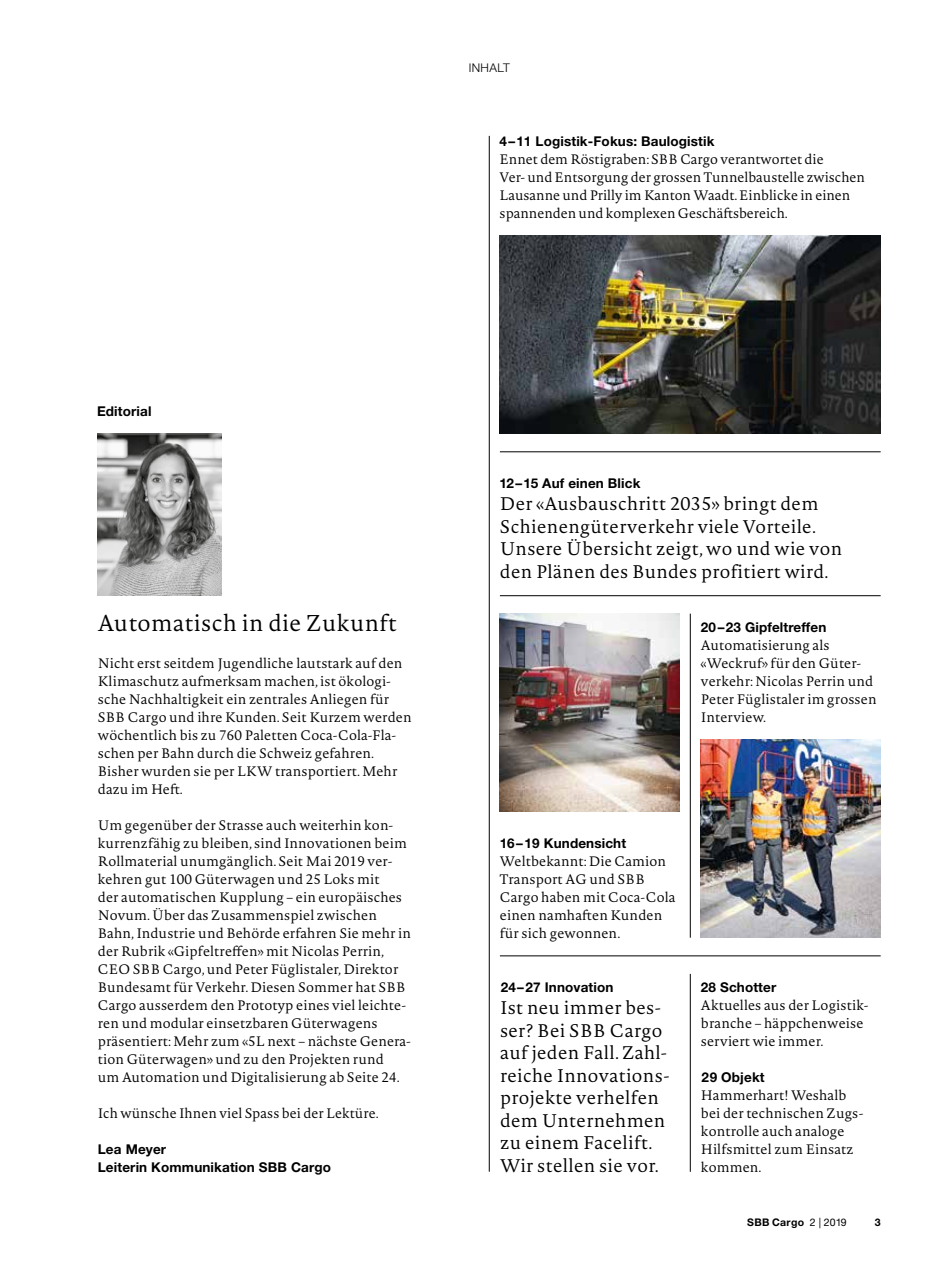
<style>
.page{position:relative;width:936px;height:1263px;background:#fff}
.page>*{position:absolute;margin:0;border:0;box-sizing:border-box;transform-origin:0 0}
.t1{font:300 22.5px "Novel Pro";letter-spacing:.02em;color:#000}
.t2{font:300 18px/22.5px "Novel Pro";letter-spacing:.02em;color:#000}
.t3{font:300 13.5px/18px "Novel Pro";letter-spacing:.01em;color:#000}
.t4{font:700 13.5px/18px "Helvetica Neue LT Std";letter-spacing:.01em;color:#000}
.t5{font:300 12px "Helvetica Neue LT Std";letter-spacing:.03em;color:#000}
.t6{font:700 10.5px "Helvetica Neue LT Std";letter-spacing:.025em;color:#000}
.s1{font-weight:400}
</style>
<div class="page">
<hr style="left:489px;top:136px;width:1px;height:1036px;background:#000">
<img style="left:500px;top:236px;width:380px;height:198px">
<img style="left:701px;top:740px;width:179px;height:198px">
<hr style="left:690px;top:614px;width:1px;height:324px;background:#000">
<hr style="left:500px;top:955px;width:380px;height:1px;background:#000">
<hr style="left:500px;top:451px;width:380px;height:1px;background:#000">
<hr style="left:500px;top:595px;width:380px;height:1px;background:#000">
<img style="left:500px;top:614px;width:179px;height:198px">
<hr style="left:690px;top:974px;width:1px;height:198px;background:#000">
<img style="left:98px;top:434px;width:123px;height:161px">
<p class="t5" style="left:469px;top:61px;width:42px">INHALT</p>
<p class="t4" style="left:499px;top:131px;width:216px">4–11 Logistik-Fokus: Baulogistik</p>
<p class="t3" style="left:499px;top:149px;width:367px">Ennet dem Röstigraben: SBB Cargo verantwortet die<br>Ver- und Entsorgung der grossen Tunnelbaustelle zwischen Lausanne und Prilly im Kanton Waadt. Einblicke in einen spannenden und komplexen Geschäftsbereich.</p>
<p class="t4" style="left:97px;top:401px;width:56px">Editorial</p>
<h1 class="t1" style="left:98px;top:606px;width:300px">Automatisch in die Zukunft</h1>
<p class="t3" style="left:98px;top:653px;width:315px">Nicht erst seitdem Jugendliche lautstark auf den Klimaschutz aufmerksam machen, ist ökologi&shy;sche Nachhaltigkeit ein zentrales Anliegen für SBB Cargo und ihre Kunden. Seit Kurzem werden wöchentlich bis zu 760 Paletten Coca-Cola-Fla&shy;schen per Bahn durch die Schweiz gefahren.<br>Bisher wurden sie per LKW transportiert. Mehr dazu im Heft.</p>
<p class="t3" style="left:98px;top:815px;width:314px">Um gegenüber der Strasse auch weiterhin kon&shy;kurrenzfähig zu bleiben, sind Innovationen beim Rollmaterial unumgänglich. Seit Mai 2019 ver&shy;kehren gut 100 Güterwagen und 25 Loks mit<br>der automatischen Kupplung – ein europäisches Novum. Über das Zusammenspiel zwischen Bahn, Industrie und Behörde erfahren Sie mehr in der Rubrik «Gipfeltreffen» mit Nicolas Perrin, CEO SBB Cargo, und Peter Füglistaler, Direktor Bundesamt für Verkehr. Diesen Sommer hat SBB Cargo ausserdem den Prototyp eines viel leichte&shy;ren und modular einsetzbaren Güterwagens präsentiert: Mehr zum «5L next – nächste Genera&shy;tion Güterwagen» und zu den Projekten rund<br>um Automation und Digitalisierung ab Seite 24.</p>
<p class="t3" style="left:98px;top:1103px;width:282px">Ich wünsche Ihnen viel Spass bei der Lektüre.</p>
<p class="t4" style="left:98px;top:1139px;width:235px">Lea Meyer<br>Leiterin Kommunikation SBB Cargo</p>
<p class="t4" style="left:499px;top:473px;width:142px">12–15 Auf einen Blick</p>
<h2 class="t2" style="left:500px;top:492px;width:344px">Der «Ausbauschritt 2035» bringt dem Schienengüterverkehr viele Vorteile.<br>Unsere Übersicht zeigt, wo und wie von den Plänen des Bundes profitiert wird.</h2>
<p class="t4" style="left:701px;top:617px;width:127px">20–23 Gipfeltreffen</p>
<p class="t3" style="left:701px;top:635px;width:177px">Automatisierung als «Weckruf» für den Güter&shy;verkehr: Nicolas Perrin und<br>Peter Füglistaler im grossen<br>Interview.</p>
<p class="t4" style="left:500px;top:833px;width:128px">16–19 Kundensicht</p>
<p class="t3" style="left:500px;top:851px;width:177px">Weltbekannt: Die Camion<br>Transport AG und SBB<br>Cargo haben mit Coca-Cola einen namhaften Kunden für sich gewonnen.</p>
<p class="t4" style="left:500px;top:977px;width:114px">24–27 Innovation</p>
<h2 class="t2" style="left:500px;top:996px;width:171px">Ist neu immer bes&shy;ser? Bei SBB Cargo auf jeden Fall. Zahl&shy;reiche Innovations&shy;projekte verhelfen dem Unternehmen zu einem Facelift.<br>Wir stellen sie vor.</h2>
<p class="t4" style="left:701px;top:977px;width:77px">28 Schotter</p>
<p class="t3" style="left:701px;top:995px;width:169px">Aktuelles aus der Logistik&shy;branche – häppchenweise serviert wie immer.</p>
<p class="t4" style="left:701px;top:1067px;width:65px">29 Objekt</p>
<p class="t3" style="left:701px;top:1085px;width:164px">Hammerhart! Weshalb bei der technischen Zugs&shy;kontrolle auch analoge<br>Hilfsmittel zum Einsatz kommen.</p>
<p class="t6" style="left:747px;top:1215px;width:101px">SBB Cargo <span class="s1">2 | 2019</span></p>
<p class="t6" style="left:874px;top:1215px;width:7px">3</p>
</div>
